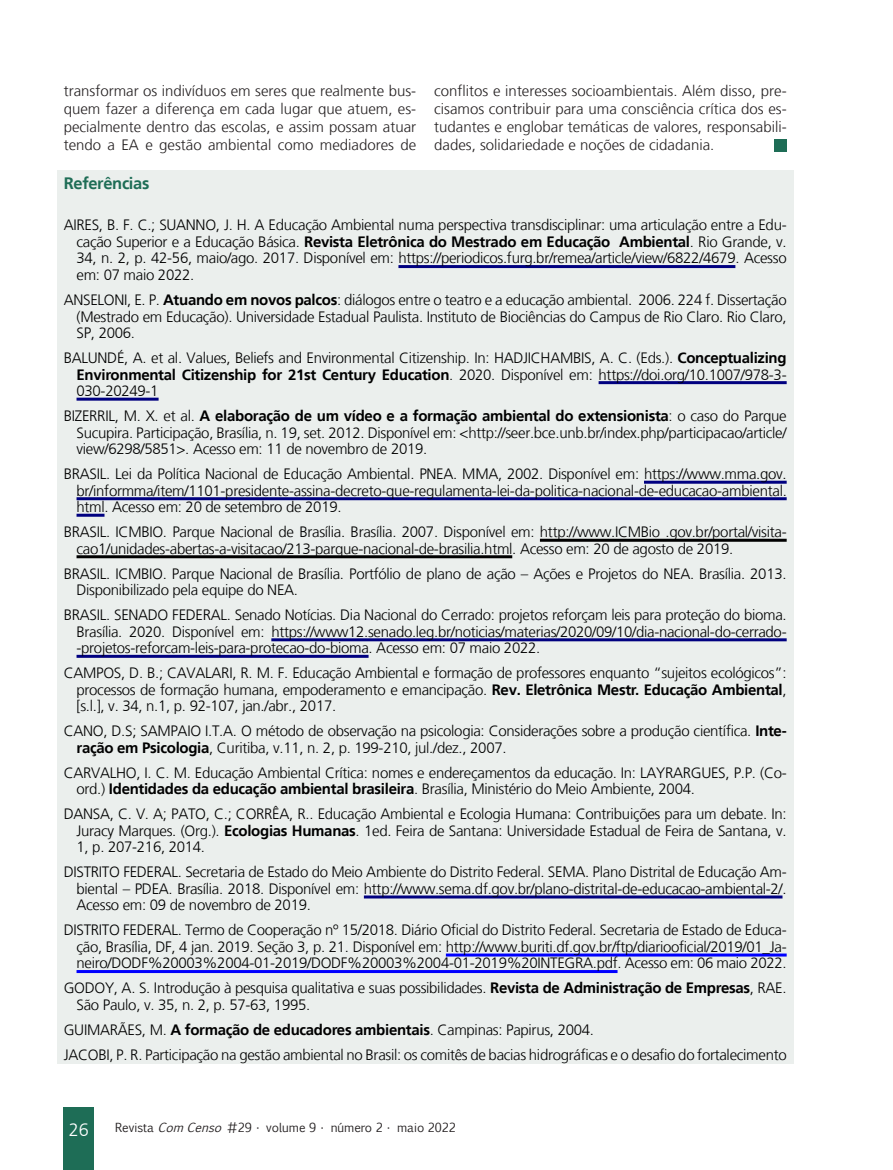
<style>
.page{position:relative;width:893px;height:1170px;background:#fff}
.page>*{position:absolute;margin:0;border:0;box-sizing:border-box;transform-origin:0 0}
.t1{font:300 18px "Frutiger LT";color:#fff}
.Subtítulo_VERDE_ARTI{font:700 16.5px "Frutiger LT";letter-spacing:-.02em;color:#1e6d56}
.Referências__10{font:300 15px/16.5px "Frutiger LT";letter-spacing:-.02em;color:#000;text-align:justify}
.Miolo__10{font:300 15px/18px "Frutiger LT";color:#231f20;text-align:justify}
.t2{font:12px "Euphemia CAS";color:#231f20}
.s1{font-weight:700}
.s2{font-style:italic}
</style>
<div class="page">
<div style="left:64px;top:1107px;width:30px;height:62px;background:#1e6d56"></div>
<div style="left:774px;top:139px;width:13px;height:12px;background:#1e6d56"></div>
<div style="left:57px;top:170px;width:737px;height:893px;background:#ebefed"></div>
<hr style="left:398px;top:265px;width:337px;height:3px;background:#000080">
<hr style="left:599px;top:381px;width:188px;height:3px;background:#000080">
<hr style="left:77px;top:397px;width:82px;height:3px;background:#000080">
<hr style="left:644px;top:480px;width:143px;height:3px;background:#000080">
<hr style="left:77px;top:497px;width:710px;height:3px;background:#000080">
<hr style="left:77px;top:513px;width:27px;height:3px;background:#000080">
<hr style="left:540px;top:538px;width:247px;height:3px;background:#000">
<hr style="left:77px;top:555px;width:435px;height:3px;background:#000">
<hr style="left:271px;top:638px;width:516px;height:3px;background:#000080">
<hr style="left:77px;top:654px;width:292px;height:3px;background:#000080">
<hr style="left:364px;top:895px;width:418px;height:3px;background:#000080">
<hr style="left:446px;top:953px;width:341px;height:3px;background:#00f">
<hr style="left:77px;top:969px;width:540px;height:3px;background:#00f">
<p class="Miolo__10" style="left:64px;top:82px;width:354px">transformar os indivíduos em seres que realmente bus&shy;quem fazer a diferença em cada lugar que atuem, es&shy;pecialmente dentro das escolas, e assim possam atuar tendo a EA e gestão ambiental como mediadores de</p>
<p class="Miolo__10" style="left:434px;top:82px;width:354px">conflitos e interesses socioambientais. Além disso, pre&shy;cisamos contribuir para uma consciência crítica dos es&shy;tudantes e englobar temáticas de valores, responsabili&shy;dades, solidariedade e noções de cidadania.</p>
<p class="Subtítulo_VERDE_ARTI" style="left:64px;top:173px;width:87px">Referências</p>
<p class="Referências__10" style="left:77px;top:217px;width:712px;text-indent:-13px">AIRES, B. F. C.; SUANNO, J. H. A Educação Ambiental numa perspectiva transdisciplinar: uma articulação entre a Edu&shy;cação Superior e a Educação Básica. <span class="s1">Revista Eletrônica do Mestrado em Educação Ambiental</span>. Rio Grande, v.<br>34, n. 2, p. 42-56, maio/ago. 2017. Disponível em: https://periodicos.furg.br/remea/article/view/6822/4679. Acesso em: 07 maio 2022.</p>
<p class="Referências__10" style="left:77px;top:292px;width:712px;text-indent:-13px">ANSELONI, E. P. <span class="s1">Atuando em novos palcos</span>: diálogos entre o teatro e a educação ambiental. 2006. 224 f. Dissertação (Mestrado em Educação). Universidade Estadual Paulista. Instituto de Biociências do Campus de Rio Claro. Rio Claro, SP, 2006.</p>
<p class="Referências__10" style="left:77px;top:350px;width:712px;text-indent:-13px">BALUNDÉ, A. et al. Values, Beliefs and Environmental Citizenship. In: HADJICHAMBIS, A. C. (Eds.). <span class="s1">Conceptualizing Environmental Citizenship for 21st Century Education</span>. 2020. Disponível em: https://doi.org/10.1007/978-3- 030-20249-1</p>
<p class="Referências__10" style="left:77px;top:408px;width:712px;text-indent:-13px">BIZERRIL, M. X. et al. <span class="s1">A elaboração de um vídeo e a formação ambiental do extensionista</span>: o caso do Parque Sucupira. Participação, Brasília, n. 19, set. 2012. Disponível em: &lt;http://seer.bce.unb.br/index.php/participacao/article/ view/6298/5851&gt;. Acesso em: 11 de novembro de 2019.</p>
<p class="Referências__10" style="left:77px;top:466px;width:712px;text-indent:-13px">BRASIL. Lei da Política Nacional de Educação Ambiental. PNEA. MMA, 2002. Disponível em: https://www.mma.gov. br/informma/item/1101-presidente-assina-decreto-que-regulamenta-lei-da-politica-nacional-de-educacao-ambiental. html. Acesso em: 20 de setembro de 2019.</p>
<p class="Referências__10" style="left:77px;top:524px;width:712px;text-indent:-13px">BRASIL. ICMBIO. Parque Nacional de Brasília. Brasília. 2007. Disponível em: http://www.ICMBio .gov.br/portal/visita&shy;cao1/unidades-abertas-a-visitacao/213-parque-nacional-de-brasilia.html. Acesso em: 20 de agosto de 2019.</p>
<p class="Referências__10" style="left:77px;top:565px;width:711px;text-indent:-13px">BRASIL. ICMBIO. Parque Nacional de Brasília. Portfólio de plano de ação – Ações e Projetos do NEA. Brasília. 2013.<br>Disponibilizado pela equipe do NEA.</p>
<p class="Referências__10" style="left:77px;top:607px;width:712px;text-indent:-13px">BRASIL. SENADO FEDERAL. Senado Notícias. Dia Nacional do Cerrado: projetos reforçam leis para proteção do bioma.<br>Brasília. 2020. Disponível em: https://www12.senado.leg.br/noticias/materias/2020/09/10/dia-nacional-do-cerrado--projetos-reforcam-leis-para-protecao-do-bioma. Acesso em: 07 maio 2022.</p>
<p class="Referências__10" style="left:77px;top:665px;width:712px;text-indent:-13px">CAMPOS, D. B.; CAVALARI, R. M. F. Educação Ambiental e formação de professores enquanto “sujeitos ecológicos”: processos de formação humana, empoderamento e emancipação. <span class="s1">Rev. Eletrônica Mestr. Educação Ambiental</span>, [s.l.], v. 34, n.1, p. 92-107, jan./abr., 2017.</p>
<p class="Referências__10" style="left:77px;top:723px;width:712px;text-indent:-13px">CANO, D.S; SAMPAIO I.T.A. O método de observação na psicologia: Considerações sobre a produção científica. <span class="s1">Inte&shy;ração em Psicologia</span>, Curitiba, v.11, n. 2, p. 199-210, jul./dez., 2007.</p>
<p class="Referências__10" style="left:77px;top:764px;width:712px;text-indent:-13px">CARVALHO, I. C. M. Educação Ambiental Crítica: nomes e endereçamentos da educação. In: LAYRARGUES, P.P. (Co&shy;ord.) <span class="s1">Identidades da educação ambiental brasileira</span>. Brasília, Ministério do Meio Ambiente, 2004.</p>
<p class="Referências__10" style="left:77px;top:806px;width:712px;text-indent:-13px">DANSA, C. V. A; PATO, C.; CORRÊA, R.. Educação Ambiental e Ecologia Humana: Contribuições para um debate. In:<br>Juracy Marques. (Org.). <span class="s1">Ecologias Humanas</span>. 1ed. Feira de Santana: Universidade Estadual de Feira de Santana, v.<br>1, p. 207-216, 2014.</p>
<p class="Referências__10" style="left:77px;top:864px;width:712px;text-indent:-13px">DISTRITO FEDERAL. Secretaria de Estado do Meio Ambiente do Distrito Federal. SEMA. Plano Distrital de Educação Am&shy;biental – PDEA. Brasília. 2018. Disponível em: http://www.sema.df.gov.br/plano-distrital-de-educacao-ambiental-2/.<br>Acesso em: 09 de novembro de 2019.</p>
<p class="Referências__10" style="left:77px;top:922px;width:712px;text-indent:-13px">DISTRITO FEDERAL. Termo de Cooperação nº 15/2018. Diário Oficial do Distrito Federal. Secretaria de Estado de Educa&shy;ção, Brasília, DF, 4 jan. 2019. Seção 3, p. 21. Disponível em: http://www.buriti.df.gov.br/ftp/diariooficial/2019/01_Ja&shy;neiro/DODF%20003%2004-01-2019/DODF%20003%2004-01-2019%20INTEGRA.pdf. Acesso em: 06 maio 2022.</p>
<p class="Referências__10" style="left:77px;top:980px;width:712px;text-indent:-13px">GODOY, A. S. Introdução à pesquisa qualitativa e suas possibilidades. <span class="s1">Revista de Administração de Empresas</span>, RAE.<br>São Paulo, v. 35, n. 2, p. 57-63, 1995.</p>
<p class="Referências__10" style="left:64px;top:1021px;width:532px">GUIMARÃES, M. <span class="s1">A formação de educadores ambientais</span>. Campinas: Papirus, 2004.</p>
<p class="Referências__10" style="left:64px;top:1046px;width:724px">JACOBI, P. R. Participação na gestão ambiental no Brasil: os comitês de bacias hidrográficas e o desafio do fortalecimento</p>
<p class="t1" style="left:69px;top:1119px;width:22px">26</p>
<p class="t2" style="left:115px;top:1119px;width:342px">Revista <span class="s2">ComCenso</span> #29 • volume 9 • número 2 • maio 2022</p>
</div>
